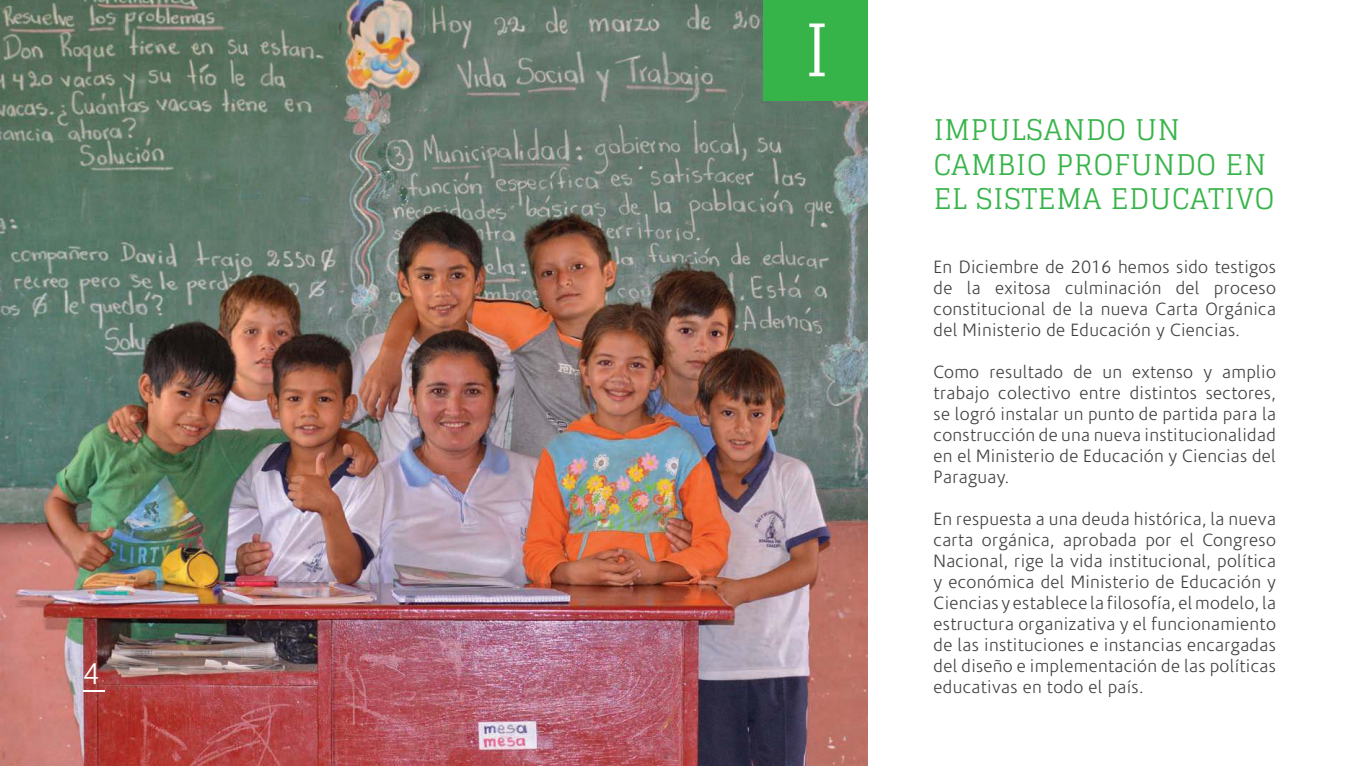
<style>
.page{position:relative;width:1361px;height:766px;background:#fff}
.page>*{position:absolute;margin:0;border:0;box-sizing:border-box;transform-origin:0 0}
.t1{font:72.3px "Glegoo";color:#fff}
.t2{font:300 30px "Corisande";color:#fff}
.t3{font:28.5px/34.2px "Glegoo";letter-spacing:.03em;color:#37b449}
.t4{font:300 18px/21px "Corisande";letter-spacing:.02em;color:#404041;text-align:justify}
</style>
<div class="page">
<img style="left:0;top:0;width:867px;height:765px">
<div style="left:763px;top:0;width:104px;height:100px;background:#37b449"></div>
<hr style="left:83px;top:689px;width:22px;height:2px;background:#fff">
<h2 class="t2" style="left:83px;top:658px;width:18px">4</h2>
<h1 class="t1" style="left:804px;top:5px;width:27px">I</h1>
<h3 class="t3" style="left:933px;top:113px;width:342px">IMPULSANDO UN<br>CAMBIO PROFUNDO EN<br>EL SISTEMA EDUCATIVO</h3>
<p class="t4" style="left:933px;top:257px;width:344px">En Diciembre de 2016 hemos sido testigos de la exitosa culminación del proceso constitucional de la nueva Carta Orgánica del Ministerio de Educación y Ciencias.</p>
<p class="t4" style="left:933px;top:362px;width:344px">Como resultado de un extenso y amplio trabajo colectivo entre distintos sectores, se logró instalar un punto de partida para la construcción de una nueva institucionalidad en el Ministerio de Educación y Ciencias del Paraguay.</p>
<p class="t4" style="left:933px;top:509px;width:344px">En respuesta a una deuda histórica, la nueva carta orgánica, aprobada por el Congreso Nacional, rige la vida institucional, política y económica del Ministerio de Educación y Ciencias y establece la filosofía, el modelo, la estructura organizativa y el funcionamiento de las instituciones e instancias encargadas del diseño e implementación de las políticas educativas en todo el país.</p>
</div>
